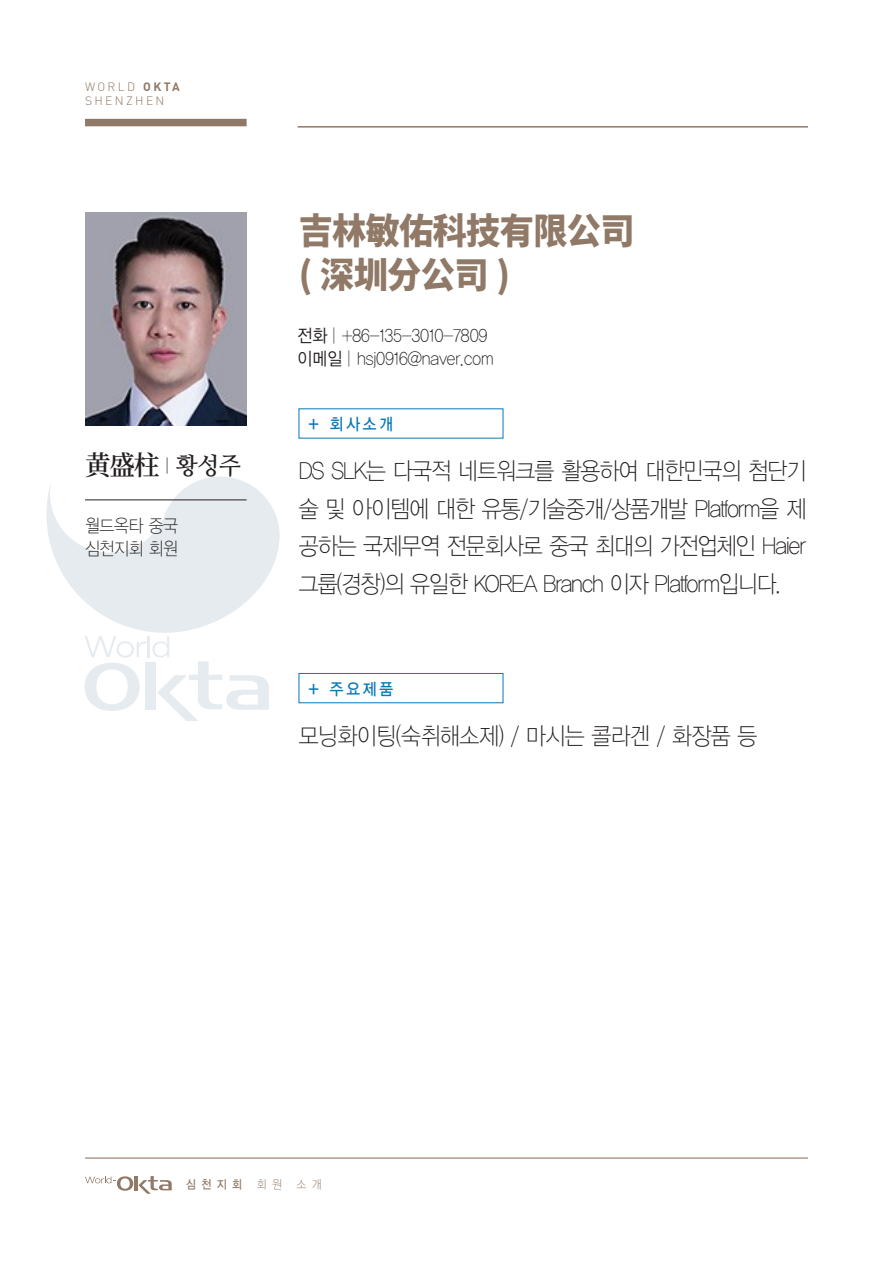
<style>
.page{position:relative;width:893px;height:1263px;background:#fff}
.page>*{position:absolute;margin:0;border:0;box-sizing:border-box;transform-origin:0 0}
.t1{font:800 36px "Source Han Sans CN";letter-spacing:-.02em;color:#907966;scale:.95 1}
.t2{font:600 27px "Source Han Serif CN";color:#231f20;scale:.95 1}
.t3{font:24px/37.5px "Yoon Design Gothic 110";letter-spacing:-.04em;color:#231f20;text-align:justify;scale:.9 1}
.t4{font:24px "Yoon Design Gothic 110";letter-spacing:-.02em;color:#231f20;scale:.9 1}
.t5{font:18px "Yoon Design Gothic 110";color:#231f20;scale:.9 1}
.t6{font:16.5px "Yoon Design Gothic 130";letter-spacing:.2em;color:#0779b8;scale:.9 1}
.t7{font:300 12px/14.4px "DIN Pro";letter-spacing:.2em;color:#907966}
.t8{font:12px "Yoon Design Gothic 130";color:#907966;scale:.9 1}
.s1{font-weight:700}
.s2{font-family:"Yoon Design Gothic 110";font-weight:400;font-size:18px}
.s3{font-family:"Nanum Myeongjo";font-weight:700;font-size:24px}
.s4{font-family:"Yoon Design Gothic 120"}
.s5{font-family:"Yoon Design Gothic 110"}
</style>
<div class="page">
<div style="left:85px;top:119px;width:162px;height:7px;background:#907966"></div>
<hr style="left:298px;top:126px;width:510px;height:2px;background:#907966">
<svg style="left:46px;top:477px;width:234px;height:244px"></svg>
<hr style="left:85px;top:1157px;width:723px;height:1px;background:#907966">
<svg style="left:139px;top:1176px;width:33px;height:18px"></svg>
<hr style="left:135px;top:1176px;width:3px;height:14px;background:#907966">
<svg style="left:85px;top:1176px;width:48px;height:15px"></svg>
<img style="left:85px;top:213px;width:162px;height:212px">
<div style="left:299px;top:673px;width:204px;height:30px;border:1px solid #0778b7"></div>
<hr style="left:85px;top:500px;width:162px;height:1px;background:#231f20">
<p class="t7" style="left:85px;top:79px;width:96px">WORLD <span class="s1">OKTA<br></span>SHENZHEN</p>
<p class="t2" style="left:85px;top:449px;width:165px">黄盛柱 <span class="s2">|</span> <span class="s3">황성주</span></p>
<p class="t5" style="left:85px;top:516px;width:105px">월드옥타 중국</p>
<p class="t5" style="left:85px;top:538px;width:105px">심천지회 회원</p>
<p class="t1" style="left:299px;top:211px;width:355px">吉林敏佑科技有限公司</p>
<p class="t1" style="left:299px;top:254px;width:224px">( 深圳分公司 )</p>
<p class="t5" style="left:298px;top:326px;width:212px"><span class="s4">전화</span> | +86-135-3010-7809</p>
<p class="t5" style="left:298px;top:349px;width:219px"><span class="s4">이메일</span> | hsj0916@naver.com</p>
<p class="t6" style="left:309px;top:415px;width:95px">+ 회사소개</p>
<p class="t3" style="left:299px;top:453px;width:565px">DS SLK는 다국적 네트워크를 활용하여 대한민국의 첨단기 술 및 아이템에 대한 유통/기술중개/상품개발 Platform을 제 공하는 국제무역 전문회사로 중국 최대의 가전업체인 Haier 그룹(경창)의 유일한 KOREA Branch 이자 Platform입니다.</p>
<p class="t6" style="left:309px;top:680px;width:95px">+ 주요제품</p>
<p class="t4" style="left:299px;top:723px;width:511px">모닝화이팅(숙취해소제) / 마시는 콜라겐 / 화장품 등</p>
<p class="t8" style="left:186px;top:1178px;width:152px">심천지회 <span class="s5">회원 소개</span></p>
</div>
